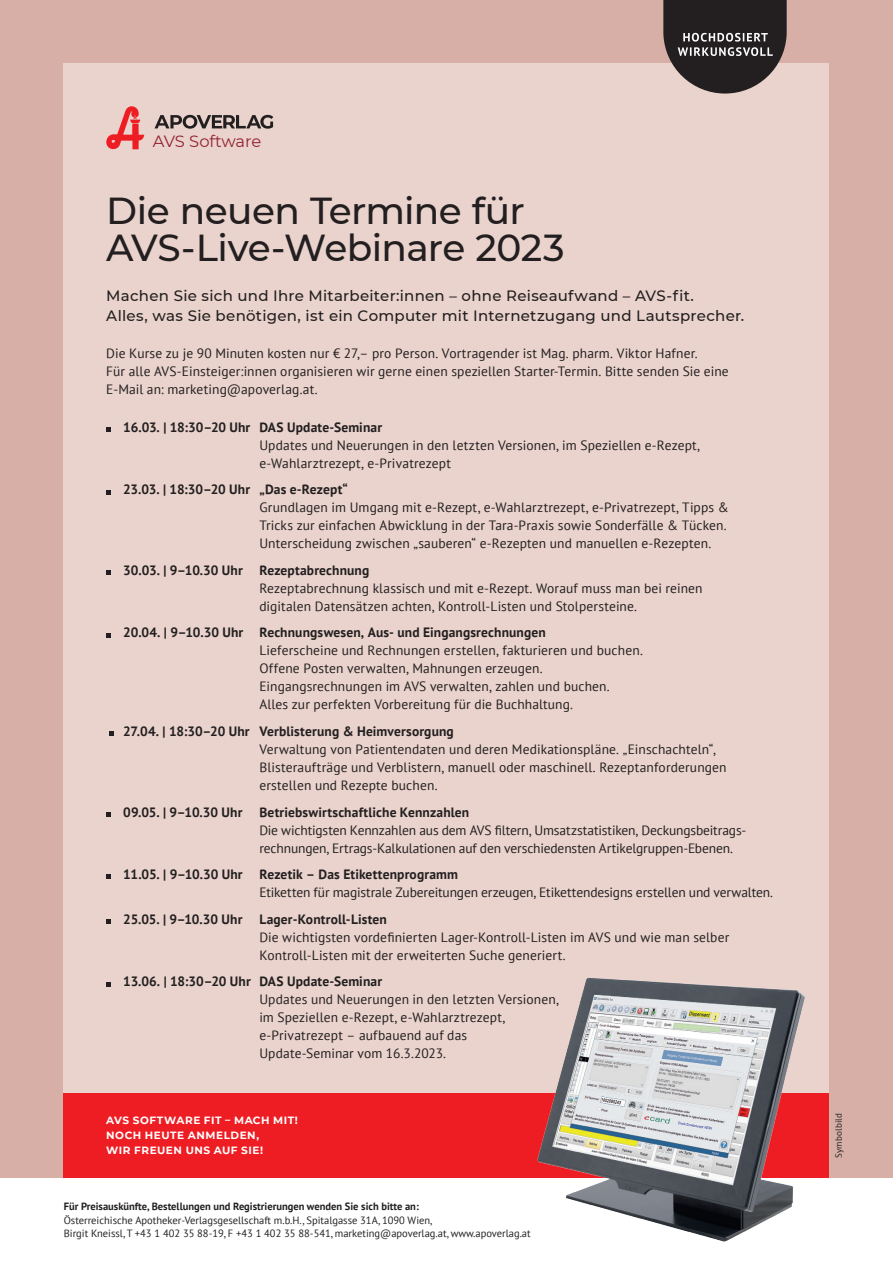
<style>
.page{position:relative;width:893px;height:1263px;background:#fff}
.page>*{position:absolute;margin:0;border:0;box-sizing:border-box;transform-origin:0 0}
.t1{font:500 37.5px/37.5px "Montserrat";letter-spacing:-.015em;color:#231f20}
.t2{font:16.35px "Montserrat";letter-spacing:-.01em;color:#952233}
.t3{font:500 15px/19.5px "Montserrat";letter-spacing:.015em;color:#231f20}
.t4{font:13.5px/18px "PT Sans";letter-spacing:.01em;color:#231f20}
.t5{font:700 13.5px "PT Sans";letter-spacing:.01em;color:#231f20}
.t6{font:13.5px/18px "PT Sans";letter-spacing:-.01em;color:#231f20}
.t7{font:700 13.5px "PT Sans";letter-spacing:-.01em;color:#231f20}
.t8{font:10.5px/13.6px "PT Sans";color:#231f20}
.t9{font:700 10.5px "PT Sans";color:#231f20}
.t10{font:700 10.5px/15px "Montserrat";letter-spacing:.05em;color:#fff}
.t11{font:9px "PT Sans";letter-spacing:.025em;color:#231f20}
</style>
<div class="page">
<div style="left:0;top:0;width:893px;height:1178px;background:#d7afa7"></div>
<div style="left:64px;top:1093px;width:765px;height:85px;background:#ee1d23"></div>
<div style="left:64px;top:64px;width:765px;height:1029px;background:#e9d3cc"></div>
<svg style="left:663px;top:0;width:124px;height:94px;background:#4c4545"></svg>
<svg style="left:106px;top:106px;width:38px;height:43px"></svg>
<svg style="left:154px;top:115px;width:119px;height:14px"></svg>
<svg style="left:106px;top:428px;width:4px;height:4px"></svg>
<svg style="left:106px;top:490px;width:4px;height:4px"></svg>
<svg style="left:106px;top:571px;width:4px;height:4px"></svg>
<svg style="left:106px;top:633px;width:4px;height:4px"></svg>
<svg style="left:110px;top:732px;width:4px;height:4px"></svg>
<svg style="left:106px;top:812px;width:4px;height:4px"></svg>
<svg style="left:106px;top:875px;width:4px;height:4px"></svg>
<svg style="left:106px;top:919px;width:4px;height:4px"></svg>
<svg style="left:106px;top:982px;width:4px;height:4px"></svg>
<img style="left:537px;top:977px;width:268px;height:265px">
<p class="t2" style="left:153px;top:130px;width:110px">AVS Software</p>
<h1 class="t1" style="left:106px;top:190px;width:460px">Die neuen Termine für<br>AVS-Live-Webinare 2023</h1>
<p class="t3" style="left:106px;top:286px;width:639px">Machen Sie sich und Ihre Mitarbeiter:innen – ohne Reiseaufwand – AVS-fit.<br>Alles, was Sie benötigen, ist ein Computer mit Internetzugang und Lautsprecher.</p>
<p class="t4" style="left:106px;top:344px;width:624px">Die Kurse zu je 90 Minuten kosten nur € 27,– pro Person. Vortragender ist Mag. pharm. Viktor Hafner.<br>Für alle AVS-Einsteiger:innen organisieren wir gerne einen speziellen Starter-Termin. Bitte senden Sie eine<br>E-Mail an: marketing@apoverlag.at.</p>
<p class="t5" style="left:123px;top:418px;width:260px">16.03. | 18:30–20 Uhr DAS Update-Seminar</p>
<p class="t4" style="left:259px;top:436px;width:442px">Updates und Neuerungen in den letzten Versionen, im Speziellen e-Rezept, e-Wahlarztrezept, e-Privatrezept</p>
<p class="t5" style="left:123px;top:481px;width:226px">23.03. | 18:30–20 Uhr „Das e-Rezept“</p>
<p class="t4" style="left:259px;top:498px;width:471px">Grundlagen im Umgang mit e-Rezept, e-Wahlarztrezept, e-Privatrezept, Tipps &amp;<br>Tricks zur einfachen Abwicklung in der Tara-Praxis sowie Sonderfälle &amp; Tücken.<br>Unterscheidung zwischen „sauberen“ e-Rezepten und manuellen e-Rezepten.</p>
<p class="t5" style="left:123px;top:561px;width:248px">30.03. | 9–10.30 Uhr Rezeptabrechnung</p>
<p class="t4" style="left:259px;top:579px;width:445px">Rezeptabrechnung klassisch und mit e-Rezept. Worauf muss man bei reinen digitalen Datensätzen achten, Kontroll-Listen und Stolpersteine.</p>
<p class="t5" style="left:123px;top:624px;width:424px">20.04. | 9–10.30 Uhr Rechnungswesen, Aus- und Eingangsrechnungen</p>
<p class="t4" style="left:259px;top:641px;width:385px">Lieferscheine und Rechnungen erstellen, fakturieren und buchen.<br>Offene Posten verwalten, Mahnungen erzeugen.<br>Eingangsrechnungen im AVS verwalten, zahlen und buchen.<br>Alles zur perfekten Vorbereitung für die Buchhaltung.</p>
<p class="t5" style="left:123px;top:722px;width:332px">27.04. | 18:30–20 Uhr Verblisterung &amp; Heimversorgung</p>
<p class="t4" style="left:259px;top:740px;width:469px">Verwaltung von Patientendaten und deren Medikationspläne. „Einschachteln“,<br>Blisteraufträge und Verblistern, manuell oder maschinell. Rezeptanforderungen erstellen und Rezepte buchen.</p>
<p class="t5" style="left:123px;top:803px;width:347px">09.05. | 9–10.30 Uhr Betriebswirtschaftliche Kennzahlen</p>
<p class="t6" style="left:259px;top:820px;width:488px">Die wichtigsten Kennzahlen aus dem AVS filtern, Umsatzstatistiken, Deckungsbeitrags&shy;rechnungen, Ertrags-Kalkulationen auf den verschiedensten Artikelgruppen-Ebenen.</p>
<p class="t5" style="left:123px;top:865px;width:336px">11.05. | 9–10.30 Uhr Rezetik – Das Etikettenprogramm</p>
<p class="t6" style="left:259px;top:883px;width:515px">Etiketten für magistrale Zubereitungen erzeugen, Etikettendesigns erstellen und verwalten.</p>
<p class="t7" style="left:123px;top:910px;width:121px">25.05. | 9–10.30 Uhr</p>
<p class="t5" style="left:259px;top:910px;width:129px">Lager-Kontroll-Listen</p>
<p class="t4" style="left:259px;top:927px;width:471px">Die wichtigsten vordefinierten Lager-Kontroll-Listen im AVS und wie man selber<br>Kontroll-Listen mit der erweiterten Suche generiert.</p>
<p class="t5" style="left:123px;top:972px;width:260px">13.06. | 18:30–20 Uhr DAS Update-Seminar</p>
<p class="t4" style="left:259px;top:990px;width:301px">Updates und Neuerungen in den letzten Versionen, im Speziellen e-Rezept, e-Wahlarztrezept, e-Privatrezept – aufbauend auf das Update-Seminar vom 16.3.2023.</p>
<p class="t10" style="left:106px;top:1112px;width:193px">AVS SOFTWARE FIT – MACH MIT!<br>NOCH HEUTE ANMELDEN,<br>WIR FREUEN UNS AUF SIE!</p>
<p class="t9" style="left:64px;top:1199px;width:357px">Für Preisauskünfte, Bestellungen und Registrierungen wenden Sie sich bitte an:</p>
<p class="t8" style="left:64px;top:1213px;width:468px">Österreichische Apotheker-Verlagsgesellschaft m.b.H., Spitalgasse 31A, 1090 Wien,<br>Birgit Kneissl, T +43 1 402 35 88-19, F +43 1 402 35 88-541, marketing@apoverlag.at, www.apoverlag.at</p>
<p class="t11" style="left:833px;top:1158px;width:47px;rotate:-90deg">Symbolbild</p>
</div>
